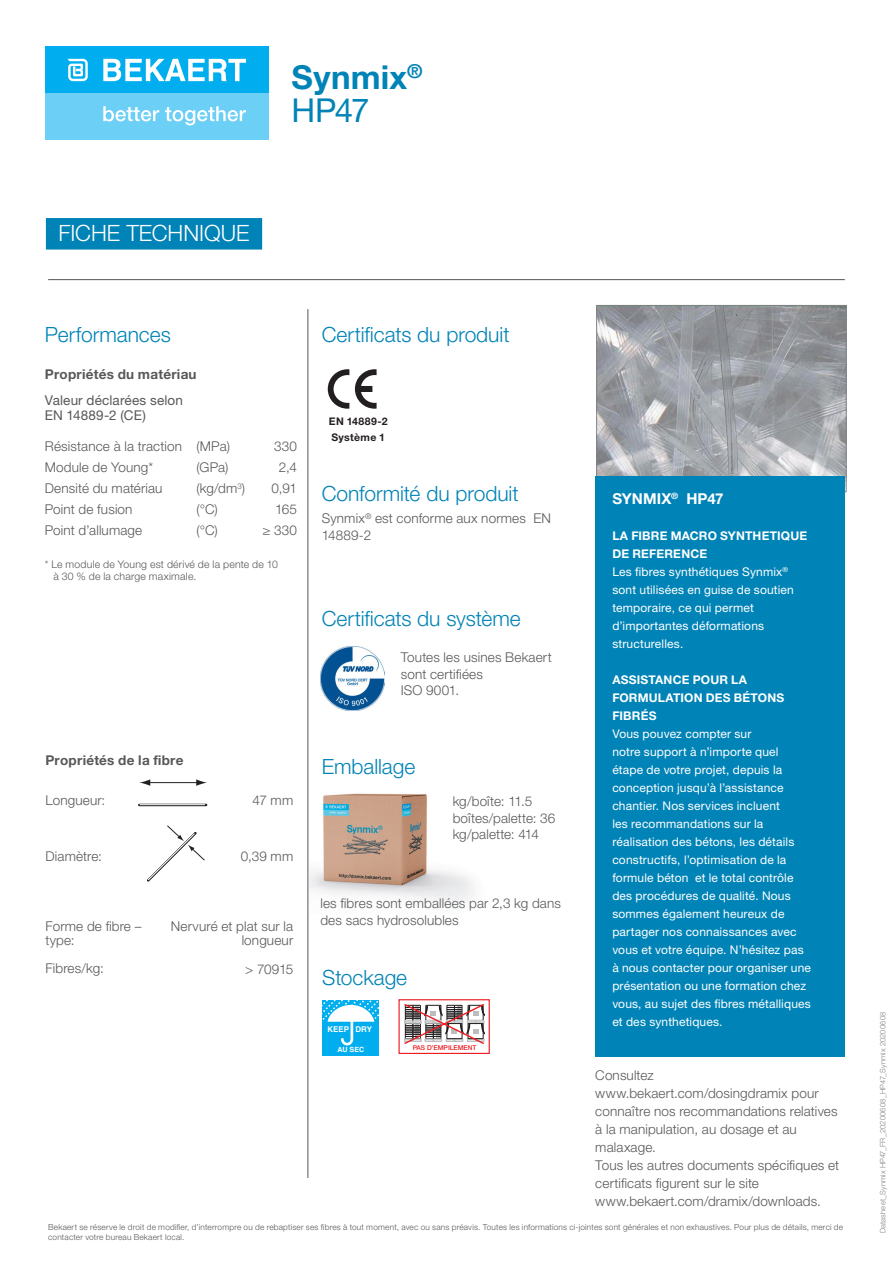
<style>
.page{position:relative;width:893px;height:1263px;background:#fff}
.page>*{position:absolute;margin:0;border:0;box-sizing:border-box;transform-origin:0 0}
.t1{font:700 33px/33px "Helvetica Neue LTW1 G";letter-spacing:.005em;color:#0083b6}
.t2{font:300 22.5px "Helvetica Neue LTW1 G";letter-spacing:-.005em;color:#fff}
.t3{font:300 21px "Helvetica Neue LTW1 G";letter-spacing:-.005em;color:#0083b6}
.t4{font:700 15px "Helvetica Neue LTW1 G";letter-spacing:.01em;color:#fff}
.t5{font:300 13.5px/21px "Helvetica Neue LTW1 G";letter-spacing:.01em;color:#57585a}
.t6{font:700 13.5px "Helvetica Neue LTW1 G";letter-spacing:.02em;color:#57585a}
.t7{font:13.5px/15px "Helvetica Neue LTW1 G";letter-spacing:.01em;color:#57585a}
.t8{font:12px/18px "Helvetica Neue LTW1 G";letter-spacing:.015em;color:#fff}
.t9{font:700 12px/18px "Helvetica Neue LTW1 G";letter-spacing:.015em;color:#fff}
.t10{font:300 10.5px/12px "Helvetica Neue LTW1 G";letter-spacing:.02em;color:#57585a}
.t11{font:700 10.5px/16px "Helvetica Neue LTW1 G";letter-spacing:.03em;color:#231f20}
.t12{font:300 8.25px/10.5px "Helvetica Neue LTW1 G";letter-spacing:.025em;color:#57585a}
.t13{font:700 7.95px "Helvetica";color:#fff}
.t14{font:300 7.5px "Helvetica Neue LTW1 G";letter-spacing:.025em;color:#808285}
.t15{font:700 7.2px "Helvetica";color:#fff}
.t16{font:500 6.6px "Helvetica Neue";color:#ee1d23}
.s1{font-weight:400}
.s2{font-weight:700}
</style>
<div class="page">
<div style="left:45px;top:90px;width:223px;height:50px;background:#6bcff6"></div>
<div style="left:45px;top:47px;width:223px;height:46px;background:#00aeef"></div>
<svg style="left:67px;top:59px;width:21px;height:22px"></svg>
<svg style="left:103px;top:59px;width:143px;height:22px"></svg>
<svg style="left:103px;top:106px;width:56px;height:15px"></svg>
<svg style="left:165px;top:106px;width:81px;height:19px"></svg>
<img style="left:320px;top:646px;width:64px;height:64px">
<hr style="left:308px;top:309px;width:1px;height:869px;background:#515659">
<svg style="left:147px;top:825px;width:58px;height:57px"></svg>
<hr style="left:149px;top:782px;width:49px;height:1px;background:#231f20">
<svg style="left:196px;top:779px;width:11px;height:7px"></svg>
<svg style="left:139px;top:779px;width:11px;height:7px"></svg>
<hr style="left:139px;top:804px;width:67px;height:2px;background:#231f20">
<hr style="left:140px;top:804px;width:65px;height:1px;background:#fff">
<hr style="left:48px;top:279px;width:797px;height:1px;background:#515659">
<img style="left:309px;top:793px;width:165px;height:111px">
<div style="left:46px;top:218px;width:216px;height:32px;background:#0083b6"></div>
<img style="left:598px;top:307px;width:246px;height:169px">
<div style="left:596px;top:305px;width:250px;height:187px;border:1px solid #808285"></div>
<svg style="left:328px;top:369px;width:21px;height:40px"></svg>
<svg style="left:355px;top:369px;width:22px;height:40px"></svg>
<div style="left:322px;top:1000px;width:57px;height:55px;background:#00aeef"></div>
<svg style="left:322px;top:1000px;width:57px;height:45px"></svg>
<div style="left:398px;top:999px;width:92px;height:55px;border:1px solid #ee1d23"></div>
<svg style="left:404px;top:1004px;width:81px;height:40px"></svg>
<div style="left:595px;top:476px;width:250px;height:581px;background:#0083b6"></div>
<h1 class="t1" style="left:292px;top:60px;width:132px">Synmix<sup>®<br></sup><span class="s1">HP47</span></h1>
<h2 class="t2" style="left:59px;top:220px;width:192px">FICHE TECHNIQUE</h2>
<h3 class="t3" style="left:45px;top:322px;width:128px">Performances</h3>
<p class="t6" style="left:45px;top:366px;width:153px">Propriétés du matériau</p>
<p class="t7" style="left:45px;top:392px;width:140px">Valeur déclarées selon<br>EN 14889-2 (CE)</p>
<p class="t5" style="left:45px;top:436px;width:139px">Résistance à la traction<br>Module de Young *<br>Densité du matériau<br>Point de fusion<br>Point d’allumage</p>
<p class="t10" style="left:53px;top:558px;width:226px;text-indent:-9px">* Le module de Young est dérivé de la pente de 10 à 30 % de la charge maximale.</p>
<p class="t5" style="left:197px;top:436px;width:50px">(MPa) (GPa) (kg/dm<sup>3</sup>) (°C)<br>(°C)</p>
<p class="t5" style="left:262px;top:436px;width:36px;text-align:right">330<br>2,4<br>0,91<br>165<br>≥ 330</p>
<p class="t6" style="left:45px;top:752px;width:140px">Propriétés de la fibre</p>
<p class="t5" style="left:45px;top:789px;width:61px">Longueur :</p>
<p class="t5" style="left:45px;top:846px;width:58px">Diamètre :</p>
<p class="t5" style="left:253px;top:789px;width:42px">47 mm</p>
<p class="t5" style="left:241px;top:845px;width:54px">0,39 mm</p>
<p class="t5" style="left:46px;top:920px;width:97px;line-height:13.5px">Forme de fibre – type :</p>
<p class="t5" style="left:45px;top:958px;width:60px">Fibres/kg :</p>
<p class="t5" style="left:171px;top:920px;width:124px;line-height:13.5px;text-align:right">Nervuré et plat sur la longueur</p>
<p class="t5" style="left:245px;top:959px;width:50px">&gt; 70915</p>
<h3 class="t3" style="left:322px;top:322px;width:189px">Certificats du produit</h3>
<p class="t11" style="left:329px;top:413px;width:60px">EN 14889-2<br>Système 1</p>
<h3 class="t3" style="left:322px;top:480px;width:198px">Conformité du produit</h3>
<p class="t5" style="left:322px;top:510px;width:231px;line-height:16.5px">Synmix<sup>®</sup> est conforme aux normes EN<br>14889-2</p>
<h3 class="t3" style="left:322px;top:605px;width:200px">Certificats du système</h3>
<p class="t5" style="left:401px;top:649px;width:152px;line-height:16.5px">Toutes les usines Bekaert sont certifiées<br>ISO 9001.</p>
<h3 class="t3" style="left:322px;top:754px;width:95px">Emballage</h3>
<p class="t5" style="left:453px;top:793px;width:104px;line-height:16.5px">kg/boîte : 11.5 boîtes/palette : 36 kg/palette : 414</p>
<p class="t5" style="left:320px;top:895px;width:242px;line-height:16.5px">les fibres sont emballées par 2,3 kg dans des sacs hydrosolubles</p>
<h3 class="t3" style="left:322px;top:964px;width:87px">Stockage</h3>
<p class="t13" style="left:327px;top:1023px;width:46px">KEEP DRY</p>
<p class="t15" style="left:337px;top:1043px;width:28px">AU SEC</p>
<p class="t16" style="left:413px;top:1042px;width:65px">PAS D’EMPILEMENT</p>
<p class="t4" style="left:612px;top:489px;width:113px">SYNMIX<sup>®</sup> HP47</p>
<p class="t8" style="left:612px;top:527px;width:196px"><span class="s2">LA FIBRE MACRO SYNTHETIQUE<br>DE REFERENCE<br></span>Les fibres synthétiques Synmix<sup>® </sup>sont utilisées en guise de soutien temporaire, ce qui permet d’importantes déformations structurelles.</p>
<p class="t9" style="left:612px;top:671px;width:173px">ASSISTANCE POUR LA<br>FORMULATION DES BÉTONS<br>FIBRÉS</p>
<p class="t8" style="left:612px;top:725px;width:200px">Vous pouvez compter sur<br>notre support à n’importe quel étape de votre projet, depuis la conception jusqu’à l’assistance chantier. Nos services incluent<br>les recommandations sur la réalisation des bétons, les détails constructifs, l’optimisation de la formule béton et le total contrôle des procédures de qualité. Nous sommes également heureux de partager nos connaissances avec vous et votre équipe. N’hésitez pas à nous contacter pour organiser une présentation ou une formation chez vous, au sujet des fibres métalliques et des synthetiques.</p>
<p class="t5" style="left:595px;top:1066px;width:245px;line-height:18px">Consultez www.bekaert.com/dosingdramix pour connaître nos recommandations relatives à la manipulation, au dosage et au malaxage.<br>Tous les autres documents spécifiques et certificats figurent sur le site www.bekaert.com/dramix/downloads.</p>
<p class="t12" style="left:48px;top:1221px;width:796px">Bekaert se réserve le droit de modifier, d’interrompre ou de rebaptiser ses fibres à tout moment, avec ou sans préavis. Toutes les informations ci-jointes sont générales et non exhaustives. Pour plus de détails, merci de contacter votre bureau Bekaert local.</p>
<p class="t14" style="left:878px;top:1233px;width:223px;rotate:-90deg">Datasheet_Synmix HP47_FR_20200608_HP47_Synmix 20200608</p>
</div>
